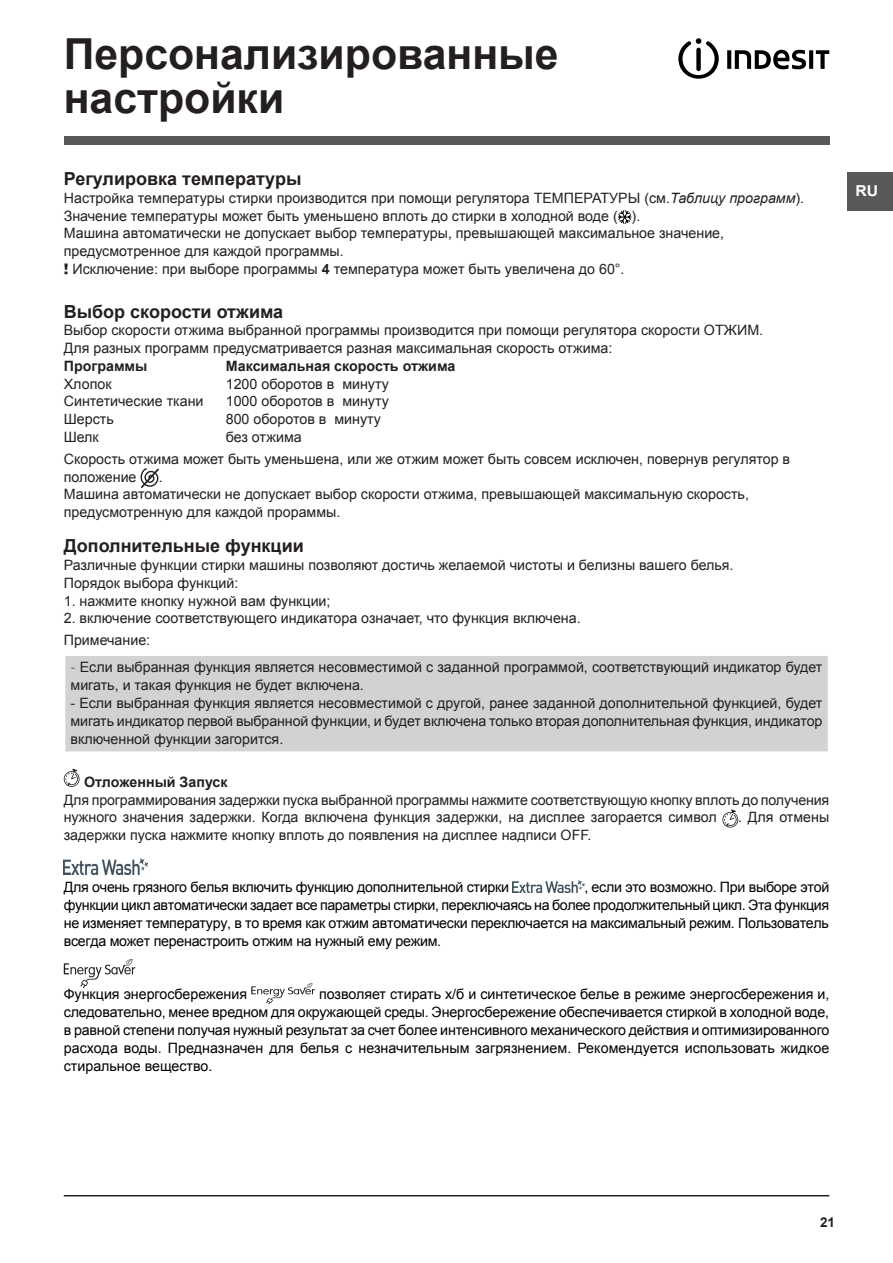
<style>
.page{position:relative;width:893px;height:1263px;background:#fff}
.page>*{position:absolute;margin:0;border:0;box-sizing:border-box;transform-origin:0 0}
.Titolo{font:700 42.75px/43.5px "Arial";color:#231f20}
.titoletto{font:700 18px "Arial";color:#231f20}
.Corpo_testo{font:700 18px "Arial";color:#231f20}
.t1{font:700 15px "Arial";color:#fff;scale:1.05 1}
.Corpo_testo-2{font:14.25px/17.7px "Arial";color:#231f20}
.titoletto-2{font:14.25px/18px "Arial";letter-spacing:-.02em;color:#000;text-align:justify}
.Corpo_testo-3{font:700 14.25px "Arial";color:#231f20}
.titoletto-3{font:14.25px "Arial";color:#000}
.titoletto-4{font:700 14.25px "Arial";color:#231f20}
.t2{font:700 13.5px "Arial";color:#231f20}
.s1{font-style:italic}
.s2{font-family:"Helvetica";font-weight:900}
.s3{font-weight:700}
.s4{font-family:"Helvetica Neue";font-weight:300}
</style>
<div class="page">
<div style="left:64px;top:136px;width:765px;height:9px;background:#57585a"></div>
<svg style="left:678px;top:38px;width:41px;height:41px"></svg>
<svg style="left:727px;top:50px;width:4px;height:19px"></svg>
<svg style="left:735px;top:50px;width:71px;height:19px"></svg>
<svg style="left:809px;top:50px;width:4px;height:19px"></svg>
<svg style="left:816px;top:50px;width:13px;height:19px"></svg>
<hr style="left:64px;top:1195px;width:765px;height:1px;background:#231f20">
<div style="left:847px;top:172px;width:46px;height:38px;background:#57585a"></div>
<svg style="left:618px;top:210px;width:14px;height:14px"></svg>
<svg style="left:141px;top:468px;width:18px;height:20px"></svg>
<div style="left:65px;top:655px;width:763px;height:97px;background:#d1d2d4"></div>
<hr style="left:64px;top:654px;width:765px;height:2px;background:#fff">
<hr style="left:64px;top:751px;width:765px;height:2px;background:#fff">
<svg style="left:64px;top:769px;width:16px;height:18px"></svg>
<svg style="left:722px;top:809px;width:16px;height:18px"></svg>
<img style="left:64px;top:858px;width:84px;height:16px">
<img style="left:512px;top:880px;width:73px;height:12px">
<svg style="left:64px;top:959px;width:71px;height:29px"></svg>
<svg style="left:251px;top:983px;width:64px;height:21px"></svg>
<p class="Titolo" style="left:64px;top:34px;width:496px">Персонализированные настройки</p>
<p class="Corpo_testo" style="left:64px;top:167px;width:239px">Регулировка температуры</p>
<p class="Corpo_testo-2" style="left:64px;top:189px;width:742px">Настройка температуры стирки производится при помощи регулятора ТЕМПЕРАТУРЫ (см.<span class="s1">Таблицу программ</span>).</p>
<p class="Corpo_testo-2" style="left:64px;top:207px;width:578px">Значение температуры может быть уменьшено вплоть до стирки в холодной воде ( ).</p>
<p class="Corpo_testo-2" style="left:64px;top:225px;width:662px">Машина автоматически не допускает выбор температуры, превышающей максимальное значение, предусмотренное для каждой программы.</p>
<p class="Corpo_testo-2" style="left:64px;top:260px;width:562px"><span class="s2">!</span> Исключение: при выборе программы <span class="s3">4</span> температура может быть увеличена до 60°.</p>
<p class="titoletto" style="left:64px;top:300px;width:221px">Выбор скорости отжима</p>
<p class="Corpo_testo-2" style="left:64px;top:322px;width:701px">Выбор скорости отжима выбранной программы производится при помощи регулятора скорости ОТЖИМ.</p>
<p class="Corpo_testo-2" style="left:64px;top:339px;width:550px">Для разных программ предусматривается разная максимальная скорость отжима:</p>
<p class="Corpo_testo-3" style="left:64px;top:356px;width:85px">Программы</p>
<p class="Corpo_testo-3" style="left:226px;top:356px;width:231px">Максимальная скорость отжима</p>
<p class="Corpo_testo-2" style="left:64px;top:375px;width:49px">Хлопок</p>
<p class="Corpo_testo-2" style="left:226px;top:375px;width:165px">1200 оборотов в минуту</p>
<p class="Corpo_testo-2" style="left:64px;top:393px;width:141px">Синтетические ткани</p>
<p class="Corpo_testo-2" style="left:226px;top:393px;width:165px">1000 оборотов в минуту</p>
<p class="Corpo_testo-2" style="left:64px;top:410px;width:51px">Шерсть</p>
<p class="Corpo_testo-2" style="left:226px;top:410px;width:157px">800 оборотов в минуту</p>
<p class="Corpo_testo-2" style="left:64px;top:428px;width:37px">Шелк</p>
<p class="Corpo_testo-2" style="left:226px;top:428px;width:77px">без отжима</p>
<p class="Corpo_testo-2" style="left:64px;top:450px;width:728px">Скорость отжима может быть уменьшена, или же отжим может быть совсем исключен, повернув регулятор в положение</p>
<p class="Corpo_testo-2" style="left:159px;top:468px;width:5px">.</p>
<p class="Corpo_testo-2" style="left:64px;top:486px;width:687px">Машина автоматически не допускает выбор скорости отжима, превышающей максимальную скорость, предусмотренную для каждой прораммы.</p>
<p class="titoletto" style="left:64px;top:534px;width:242px">Дополнительные функции</p>
<p class="Corpo_testo-2" style="left:64px;top:556px;width:671px">Различные функции стирки машины позволяют достичь желаемой чистоты и белизны вашего белья.</p>
<p class="Corpo_testo-2" style="left:64px;top:574px;width:176px">Порядок выбора функций:</p>
<p class="Corpo_testo-2" style="left:64px;top:592px;width:268px">1. нажмите кнопку нужной вам функции;</p>
<p class="Corpo_testo-2" style="left:64px;top:609px;width:518px">2. включение соответствующего индикатора означает, что функция включена.</p>
<p class="Corpo_testo-2" style="left:64px;top:631px;width:88px">Примечание:</p>
<p class="Corpo_testo-2" style="left:71px;top:658px;width:753px"><span class="s4">-</span> Если выбранная функция является несовместимой с заданной программой, соответствующий индикатор будет мигать, и такая функция не будет включена.</p>
<p class="Corpo_testo-2" style="left:71px;top:694px;width:753px;text-align:justify">- Если выбранная функция является несовместимой с другой, ранее заданной дополнительной функцией, будет мигать индикатор первой выбранной функции, и будет включена только вторая дополнительная функция, индикатор включенной функции загорится.</p>
<p class="titoletto-4" style="left:84px;top:772px;width:145px">Oтлoженный Зaпуск</p>
<p class="Corpo_testo-2" style="left:64px;top:791px;width:767px">Для программирования задержки пуска выбранной программы нажмите соответствующую кнопку вплоть до получения нужного значения задержки. Когда включена функция задержки, на дисплее загорается символ</p>
<p class="Corpo_testo-2" style="left:738px;top:808px;width:93px">. Для отмены</p>
<p class="Corpo_testo-2" style="left:64px;top:826px;width:529px">задержки пуска нажмите кнопку вплоть до появления на дисплее надписи OFF.</p>
<p class="titoletto-2" style="left:64px;top:879px;width:447px">Для очень грязного белья включить функцию дополнительной стирки</p>
<p class="titoletto-2" style="left:64px;top:879px;width:767px;text-indent:521px">, если это возможно. При выборе этой функции цикл автоматически задает все параметры стирки, переключаясь на более продолжительный цикл. Эта функция не изменяет температуру, в то время как отжим автоматически переключается на максимальный режим. Пользователь всегда может перенастроить отжим на нужный ему режим.</p>
<p class="titoletto-3" style="left:64px;top:984px;width:185px">Функция энергосбережения</p>
<p class="titoletto-2" style="left:64px;top:985px;width:767px;text-indent:255px">позволяет стирать х/б и синтетическое белье в режиме энергосбережения и, следовательно, менее вредном для окружающей среды. Энергосбережение обеспечивается стиркой в холодной воде, в равной степени получая нужный результат за счет более интенсивного механического действия и оптимизированного расхода воды. Предназначен для белья с незначительным загрязнением. Рекомендуется использовать жидкое стиральное вещество.</p>
<p class="t1" style="left:855px;top:181px;width:23px">RU</p>
<p class="t2" style="left:820px;top:1214px;width:17px">21</p>
</div>
